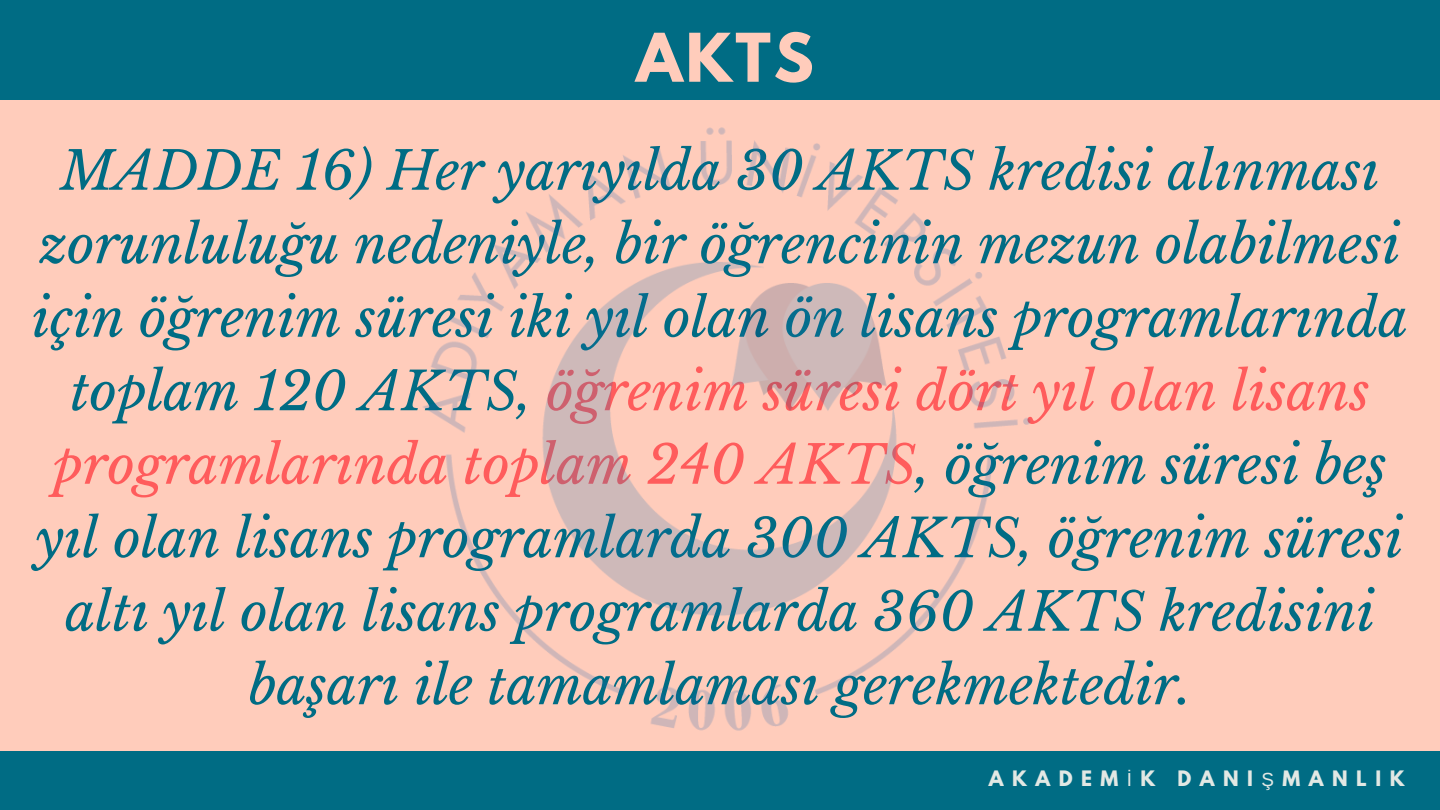
<style>
.page{position:relative;width:1440px;height:810px;background:#006c84}
.page>*{position:absolute;margin:0;border:0;box-sizing:border-box;transform-origin:0 0}
.t1{font:700 59.4px "League Spartan";color:#fcb}
.t2{font:italic 52.8px/73.5px "Libre Baskerville";color:#006c84;text-align:center}
.t3{font:700 18.9px "League Spartan";letter-spacing:.45em;color:#e2e8e4}
.s1{color:#ff5c5c}
.s2{font-family:"Liberation Sans";font-weight:400}
</style>
<div class="page">
<div style="left:0;top:100px;width:1440px;height:654px;background:#fcb"></div>
<div style="left:0;top:752px;width:1440px;height:58px;background:#006c84"></div>
<img style="left:423px;top:127px;width:608px;height:604px">
<p class="t1" style="left:636px;top:28px;width:179px">AKTS</p>
<p class="t2" style="left:32px;top:135px;width:1378px">MADDE 16) Her yarıyılda 30 AKTS kredisi alınması zorunluluğu nedeniyle, bir öğrencinin mezun olabilmesi için öğrenim süresi iki yıl olan ön lisans programlarında toplam 120 AKTS, <span class="s1">öğrenim süresi dört yıl olan lisans programlarında toplam 240 AKTS</span>, öğrenim süresi beş yıl olan lisans programlarda 300 AKTS, öğrenim süresi altı yıl olan lisans programlarda 360 AKTS kredisini başarı ile tamamlaması gerekmektedir.</p>
<p class="t3" style="left:989px;top:769px;width:417px">AKADEM<span class="s2">İ</span>K DANI<span class="s2">Ş</span>MANLIK</p>
</div>
